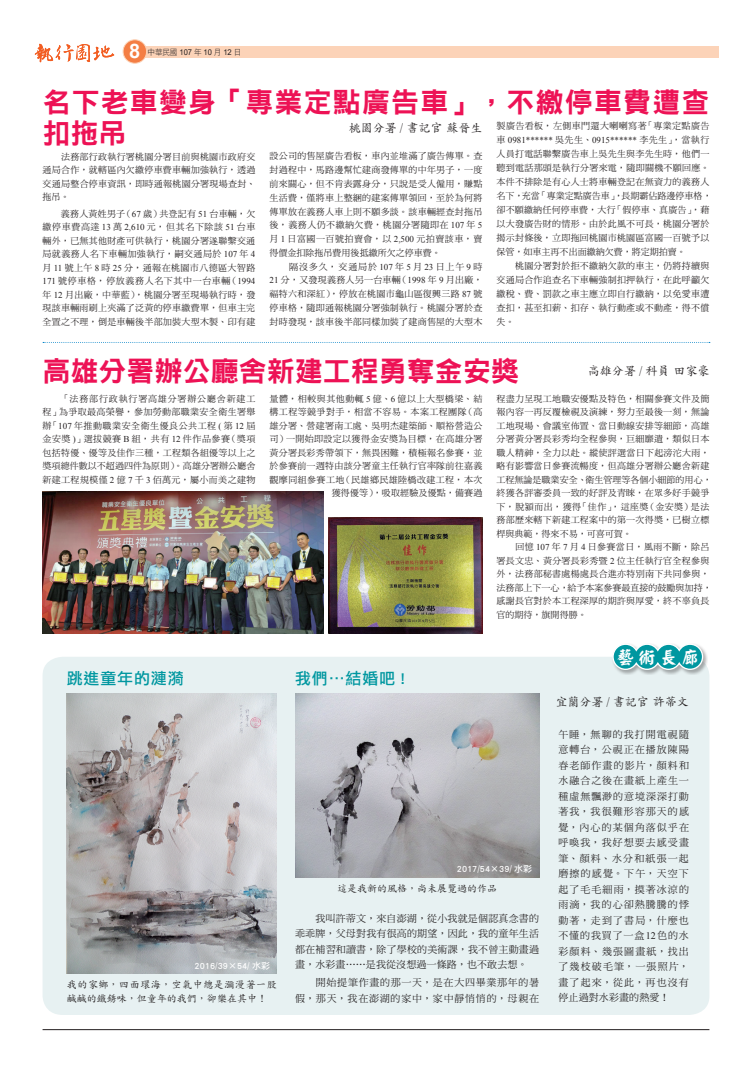
<style>
.page{position:relative;width:752px;height:1066px;background:#fff}
.page>*{position:absolute;margin:0;border:0;box-sizing:border-box;transform-origin:0 0}
.t1{font:28px/31.2px "DF Hei Std W9";letter-spacing:.04em;color:#ed1255}
.t2{font:28px "DF Hei Std W9";color:#ed1255}
.t3{font:700 20px "Arial";color:#fff}
.t4{font:18.1px "DF Yan Kai Std W7";color:#fff}
.t5{font:16px "DF Li Hei Std W5";letter-spacing:.05em;color:#0097a0}
.t6{font:12px "DF Kai Shu Std W5";color:#231f20}
.t7{font:10px/15.5px "DF Ming Std W5";letter-spacing:.07em;color:#231f20;text-align:justify}
.t8{font:10px/14px "DF Kai Shu Std W5";letter-spacing:.06em;color:#231f20}
.t9{font:10px "DF Kai Shu Std W5";color:#231f20}
.t10{font:9px/13.5px "DF Ming Std W5";letter-spacing:.03em;color:#231f20;text-align:justify}
.t11{font:9px "Times New Roman";color:#231f20}
.t12{font:9px "DF Li Hei Std W5";color:#fff}
.t13{font:8px "DF Hei Std W3";color:#231f20;scale:.95 1}
.s1{font-family:"Arial"}
.s2{font-family:"Times New Roman"}
.s3{font-family:"DF Ming Std W5"}
</style>
<div class="page">
<hr style="left:43px;top:1029px;width:666px;height:1px;background:#231f20">
<div style="left:141px;top:46px;width:577px;height:12px;background:#fcd3b8"></div>
<div style="left:123px;top:40px;width:23px;height:23px;background:#f47e44;border-radius:50%"></div>
<div style="left:123px;top:39px;width:24px;height:25px;border:1px solid #fcd3b8;border-radius:50%"></div>
<svg style="left:35px;top:44px;width:79px;height:18px"></svg>
<div style="left:43px;top:657px;width:666px;height:358px;background:#e7f1f2;border-radius:20px"></div>
<div style="left:611px;top:642px;width:96px;height:33px;background:#231f20;opacity:.35"></div>
<svg style="left:611px;top:643px;width:92px;height:28px"></svg>
<svg style="left:43px;top:342px;width:666px;height:1px"></svg>
<img style="left:43px;top:492px;width:280px;height:142px">
<img style="left:329px;top:517px;width:153px;height:117px">
<img style="left:67px;top:694px;width:210px;height:280px">
<img style="left:295px;top:694px;width:244px;height:183px">
<h2 class="t3" style="left:129px;top:40px;width:13px">8</h2>
<p class="t13" style="left:147px;top:47px;width:100px">中華民國 <span class="s1">107</span> 年 <span class="s1">10</span> 月 <span class="s1">12</span> 日</p>
<h1 class="t1" style="left:43px;top:86px;width:668px">名下老車變身「專業定點廣告車」，不繳停車費遭查扣拖吊</h1>
<p class="t10" style="left:43px;top:150px;width:214px">　　法務部行政執行署桃園分署目前與桃園市政府交通局合作，就轄區內欠繳停車費車輛加強執行，透過交通局整合停車資訊，即時通報桃園分署現場查封、拖吊。</p>
<p class="t10" style="left:43px;top:206px;width:214px">　　義務人黃姓男子（<span class="s2">67</span> 歲）共登記有 <span class="s2">51</span> 台車輛，欠繳停車費高達 <span class="s2">13</span> 萬 <span class="s2">2,610</span> 元，但其名下除該 <span class="s2">51</span> 台車輛外，已無其他財產可供執行，桃園分署遂聯繫交通局就義務人名下車輛加強執行，嗣交通局於 <span class="s2">107</span> 年 <span class="s2">4</span>月 <span class="s2">11</span> 號上午 <span class="s2">8</span> 時 <span class="s2">25</span> 分，通報在桃園市八德區大智路<span class="s2">171</span> 號停車格，停放義務人名下其中一台車輛（<span class="s2">1994</span>年 <span class="s2">12</span> 月出廠，中華藍），桃園分署至現場執行時，發現該車輛雨刷上夾滿了泛黃的停車繳費單，但車主完全置之不理，倒是車輛後半部加裝大型木製、印有建</p>
<p class="t10" style="left:496px;top:119px;width:214px">製廣告看板，左側車門還大喇喇寫著「專業定點廣告</p>
<p class="t11" style="left:496px;top:134px;width:214px"><span class="s3">車</span> 0981****** <span class="s3">吳先生、</span>0915****** <span class="s3">李先生」，當執行</span></p>
<p class="t10" style="left:496px;top:147px;width:216px;line-height:14px;text-align:left">人員打電話聯繫廣告車上吳先生與李先生時，他們一聽到電話那頭是執行分署來電，隨即關機不願回應。本件不排除是有心人士將車輛登記在無資力的義務人名下，充當「專業定點廣告車」，長期霸佔路邊停車格，卻不願繳納任何停車費，大行「假停車、真廣告」，藉以大發廣告財的情形。由於此風不可長，桃園分署於揭示封條後，立即拖回桃園市桃園區富國一百號予以保管，如車主再不出面繳納欠費，將定期拍賣。<br>　　桃園分署對於拒不繳納欠款的車主，仍將持續與交通局合作追查名下車輛強制扣押執行，在此呼籲欠繳稅、費、罰款之車主應立即自行繳納，以免愛車遭查扣，甚至扣薪、扣存、執行動產或不動產，得不償失。</p>
<h1 class="t2" style="left:43px;top:356px;width:478px">高雄分署辦公廳舍新建工程勇奪金安獎</h1>
<h3 class="t6" style="left:587px;top:364px;width:123px">高雄分署 / 科員 田家豪</h3>
<p class="t10" style="left:43px;top:392px;width:214px">　　「法務部行政執行署高雄分署辦公廳舍新建工程」為爭取最高榮譽，參加勞動部職業安全衛生署舉辦「<span class="s2">107</span> 年推動職業安全衛生優良公共工程 <span class="s2">(</span> 第 <span class="s2">12</span> 屆金安獎 <span class="s2">)</span>」選拔競賽 <span class="s2">B</span> 組，共有 <span class="s2">12</span> 件作品參賽（獎項包括特優、優等及佳作三種，工程類各組優等以上之獎項總件數以不超過四件為原則）。高雄分署辦公廳舍新建工程規模僅 <span class="s2">2</span> 億 <span class="s2">7</span> 千 <span class="s2">3</span> 佰萬元，屬小而美之建物</p>
<p class="t10" style="left:269px;top:392px;width:214px;text-align:right">量體，相較與其他動輒 <span class="s2">5</span> 億、<span class="s2">6</span> 億以上大型橋梁、結構工程等競爭對手，相當不容易。本案工程團隊（高雄分署、營建署南工處、吳明杰建築師、順裕營造公司）一開始即設定以獲得金安獎為目標，在高雄分署黃分署長彩秀帶領下，無畏困難，積極報名參賽，並於參賽前一週特由該分署童主任執行官率隊前往嘉義觀摩同組參賽工地（民雄鄉民雄陸橋改建工程，本次獲得優等），吸取經驗及優點，備賽過</p>
<p class="t10" style="left:496px;top:392px;width:216px;text-align:left">程盡力呈現工地職安優點及特色，相關參賽文件及簡報內容一再反覆檢視及演練，努力至最後一刻，無論工地現場、會議室佈置、當日動線安排等細節，高雄分署黃分署長彩秀均全程參與，巨細靡遺，類似日本職人精神，全力以赴。縱使評選當日下起滂沱大雨，略有影響當日參賽流暢度，但高雄分署辦公廳舍新建工程無論是職業安全、衛生管理等各個小細節的用心，終獲各評審委員一致的好評及青睞，在眾多好手競爭下，脫潁而出，獲得「佳作」，這座獎（金安獎）是法務部歷來轄下新建工程案中的第一次得獎，已樹立標桿與典範，得來不易，可喜可賀。<br>　　回憶 <span class="s2">107</span> 年 <span class="s2">7</span> 月 <span class="s2">4</span> 日參賽當日，風雨不斷，除呂署長文忠、黃分署長彩秀暨 <span class="s2">2</span> 位主任執行官全程參與外，法務部秘書處楊處長合進亦特別南下共同參與，法務部上下一心，給予本案參賽最直接的鼓勵與加持，感謝長官對於本工程深厚的期許與厚愛，終不辜負長官的期待，旗開得勝。</p>
<h3 class="t6" style="left:349px;top:121px;width:135px">桃園分署 / 書記官 蘇晉生</h3>
<p class="t10" style="left:269px;top:149px;width:214px;line-height:13.8px;text-align:left">設公司的售屋廣告看板，車內並堆滿了廣告傳單。查封過程中，馬路邊幫忙建商發傳單的中年男子，一度前來關心，但不肯表露身分，只說是受人僱用，賺點生活費，僅將車上整綑的建案傳單領回，至於為何將傳單放在義務人車上則不願多談。該車輛經查封拖吊後，義務人仍不繳納欠費，桃園分署隨即在 <span class="s2">107</span> 年 <span class="s2">5</span>月 <span class="s2">1</span> 日富國一百號拍賣會，以 <span class="s2">2,500</span> 元拍賣該車，賣得價金扣除拖吊費用後抵繳所欠之停車費。<br>　　隔沒多久，交通局於 <span class="s2">107</span> 年 <span class="s2">5</span> 月 <span class="s2">23</span> 日上午 <span class="s2">9</span> 時<br><span class="s2">21</span> 分，又發現義務人另一台車輛（<span class="s2">1998</span> 年 <span class="s2">9</span> 月出廠，福特六和深紅），停放在桃園市龜山區復興三路 <span class="s2">87</span> 號停車格，隨即通報桃園分署強制執行。桃園分署於查封時發現，該車後半部同樣加裝了建商售屋的大型木</p>
<h3 class="t5" style="left:67px;top:669px;width:118px">跳進童年的漣漪</h3>
<p class="t12" style="left:194px;top:960px;width:77px">2016/39×54/ 水彩</p>
<p class="t8" style="left:67px;top:977px;width:211px">我的家鄉，四面環海，空氣中總是瀰漫著一股鹹鹹的鐵銹味，但童年的我們，卻樂在其中！</p>
<h3 class="t5" style="left:295px;top:669px;width:112px">我們…結婚吧 !</h3>
<p class="t12" style="left:456px;top:864px;width:77px">2017/54×39/ 水彩</p>
<p class="t9" style="left:337px;top:883px;width:161px">這是我新的風格，尚未展覽過的作品</p>
<p class="t7" style="left:295px;top:910px;width:245px">　　我叫許蒂文，來自澎湖，從小我就是個認真念書的乖乖牌，父母對我有很高的期望，因此，我的童年生活都在補習和讀書，除了學校的美術課，我不曾主動畫過畫，水彩畫⋯⋯是我從沒想過一條路，也不敢去想。</p>
<p class="t7" style="left:295px;top:975px;width:245px">　　開始提筆作畫的那一天，是在大四畢業那年的暑假，那天，我在澎湖的家中，家中靜悄悄的，母親在</p>
<h3 class="t4" style="left:616px;top:647px;width:85px">藝術長廊</h3>
<h3 class="t6" style="left:555px;top:695px;width:135px">宜蘭分署 / 書記官 許蒂文</h3>
<p class="t7" style="left:558px;top:726px;width:132px">午睡，無聊的我打開電視隨意轉台，公視正在播放陳陽春老師作畫的影片，顏料和水融合之後在畫紙上產生一種虛無飄渺的意境深深打動著我，我很難形容那天的感覺，內心的某個角落似乎在呼喚我，我好想要去感受畫筆、顏料、水分和紙張一起磨擦的感覺。下午，天空下起了毛毛細雨，摸著冰涼的雨滴，我的心卻熱騰騰的悸動著，走到了書局，什麼也不懂的我買了一盒<span class="s2">12</span>色的水彩顏料、幾張圖畫紙，找出了幾枝破毛筆，一張照片，畫了起來，從此，再也沒有停止過對水彩畫的熱愛！</p>
</div>
